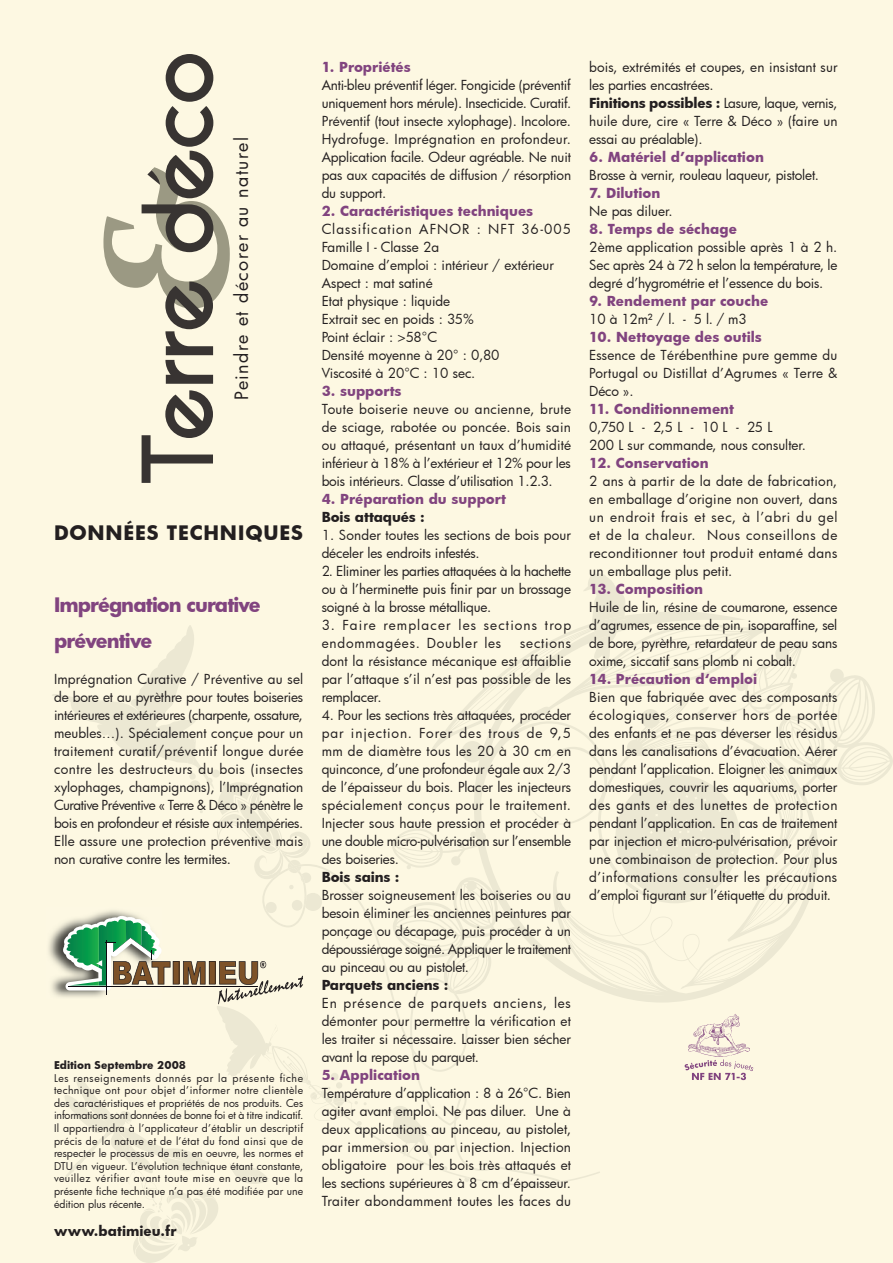
<style>
.page{position:relative;width:893px;height:1263px;background:#fff}
.page>*{position:absolute;margin:0;border:0;box-sizing:border-box;transform-origin:0 0}
.t1{font:700 19.5px/36px "Futura";letter-spacing:-.05em;color:#81447f}
.t2{font:700 19.5px "Futura";letter-spacing:.04em;color:#231f20}
.t3{font:18px "Futura";letter-spacing:.085em;color:#231f20}
.t4{font:13.5px/18px "Futura";letter-spacing:-.01em;color:#231f20;text-align:justify}
.t5{font:700 13.5px "Futura";color:#81447f}
.t6{font:700 13.5px "Futura";letter-spacing:-.005em;color:#231f20}
.t7{font:13.5px/18px "Futura";letter-spacing:.06em;color:#231f20}
.t8{font:10.5px/12.6px "Futura";letter-spacing:.005em;color:#231f20;text-align:justify}
.t9{font:700 10.5px "Futura";color:#231f20}
.s1{font-weight:700}
</style>
<div class="page">
<div style="left:0;top:1px;width:893px;height:1262px;background:#fdf8e2"></div>
<svg style="left:626px;top:611px;width:267px;height:391px"></svg>
<svg style="left:103px;top:54px;width:127px;height:429px"></svg>
<img style="left:48px;top:936px;width:3px;height:22px">
<svg style="left:51px;top:573px;width:575px;height:690px"></svg>
<svg style="left:684px;top:1014px;width:69px;height:66px"></svg>
<h2 class="t3" style="left:229px;top:400px;width:264px;rotate:-90deg">Peindre et décorer au naturel</h2>
<h1 class="t2" style="left:54px;top:519px;width:251px">DONNÉES TECHNIQUES</h1>
<h1 class="t1" style="left:54px;top:586px;width:208px">Imprégnation curative préventive</h1>
<p class="t4" style="left:54px;top:670px;width:251px">Imprégnation Curative / Préventive au sel de bore et au pyrèthre pour toutes boiseries intérieures et extérieures (charpente, ossature, meubles…). Spécialement conçue pour un traitement curatif/préventif longue durée contre les destructeurs du bois (insectes xylophages, champignons), l’Imprégnation Curative Préventive « Terre &amp; Déco » pénètre le bois en profondeur et résiste aux intempéries.<br>Elle assure une protection préventive mais non curative contre les termites.</p>
<p class="t9" style="left:54px;top:1058px;width:134px">Edition Septembre 2008</p>
<p class="t8" style="left:54px;top:1071px;width:251px">Les renseignements donnés par la présente fiche technique ont pour objet d’informer notre clientèle des caractéristiques et propriétés de nos produits. Ces informations sont données de bonne foi et à titre indicatif.<br>Il appartiendra à l’applicateur d’établir un descriptif précis de la nature et de l’état du fond ainsi que de respecter le processus de mis en oeuvre, les normes et DTU en vigueur. L’évolution technique étant constante, veuillez vérifier avant toute mise en oeuvre que la présente fiche technique n’a pas été modifiée par une édition plus récente.</p>
<p class="t6" style="left:54px;top:1221px;width:124px">www.batimieu.fr</p>
<p class="t5" style="left:322px;top:57px;width:91px">1. Propriétés</p>
<p class="t4" style="left:322px;top:76px;width:251px">Anti-bleu préventif léger. Fongicide (préventif uniquement hors mérule). Insecticide. Curatif.<br>Préventif (tout insecte xylophage). Incolore.<br>Hydrofuge. Imprégnation en profondeur.<br>Application facile. Odeur agréable. Ne nuit pas aux capacités de diffusion / résorption du support.</p>
<p class="t5" style="left:322px;top:201px;width:213px">2. Caractéristiques techniques</p>
<p class="t4" style="left:322px;top:220px;width:251px;text-align:left">Classification AFNOR : NFT 36-005<br>Famille I - Classe 2a<br>Domaine d’emploi : intérieur / extérieur<br>Aspect : mat satiné<br>Etat physique : liquide<br>Extrait sec en poids : 35%<br>Point éclair : &gt;58°C<br>Densité moyenne à 20° : 0,80<br>Viscosité à 20°C : 10 sec.</p>
<p class="t5" style="left:322px;top:381px;width:81px">3. supports</p>
<p class="t4" style="left:322px;top:400px;width:251px">Toute boiserie neuve ou ancienne, brute de sciage, rabotée ou poncée. Bois sain ou attaqué, présentant un taux d’humidité inférieur à 18% à l’extérieur et 12% pour les bois intérieurs. Classe d’utilisation 1.2.3.</p>
<p class="t5" style="left:322px;top:489px;width:186px">4. Préparation du support</p>
<p class="t6" style="left:322px;top:507px;width:105px">Bois attaqués :</p>
<p class="t4" style="left:322px;top:526px;width:251px">1. Sonder toutes les sections de bois pour déceler les endroits infestés.</p>
<p class="t4" style="left:322px;top:562px;width:251px">2. Eliminer les parties attaquées à la hachette ou à l’herminette puis finir par un brossage soigné à la brosse métallique.</p>
<p class="t7" style="left:322px;top:616px;width:251px">3. Faire remplacer les sections trop endommagées. Doubler les</p>
<p class="t4" style="left:322px;top:634px;width:251px;text-indent:198px">sections dont la résistance mécanique est affaiblie par l’attaque s’il n’est pas possible de les remplacer.</p>
<p class="t4" style="left:322px;top:706px;width:251px">4. Pour les sections très attaquées, procéder par injection. Forer des trous de 9,5 mm de diamètre tous les 20 à 30 cm en quinconce, d’une profondeur égale aux 2/3 de l’épaisseur du bois. Placer les injecteurs spécialement conçus pour le traitement.<br>Injecter sous haute pression et procéder à une double micro-pulvérisation sur l’ensemble des boiseries.</p>
<p class="t6" style="left:322px;top:867px;width:79px">Bois sains :</p>
<p class="t4" style="left:322px;top:886px;width:251px">Brosser soigneusement les boiseries ou au besoin éliminer les anciennes peintures par ponçage ou décapage, puis procéder à un dépoussiérage soigné. Appliquer le traitement au pinceau ou au pistolet.</p>
<p class="t6" style="left:322px;top:975px;width:128px">Parquets anciens :</p>
<p class="t4" style="left:322px;top:994px;width:251px">En présence de parquets anciens, les démonter pour permettre la vérification et les traiter si nécessaire. Laisser bien sécher avant la repose du parquet.</p>
<p class="t5" style="left:322px;top:1065px;width:100px">5. Application</p>
<p class="t4" style="left:322px;top:1084px;width:251px">Température d’application : 8 à 26°C. Bien agiter avant emploi. Ne pas diluer. Une à deux applications au pinceau, au pistolet, par immersion ou par injection. Injection obligatoire pour les bois très attaqués et les sections supérieures à 8 cm d’épaisseur.<br>Traiter abondamment toutes les faces du</p>
<p class="t4" style="left:589px;top:57px;width:250px;text-align:left">bois, extrémités et coupes, en insistant sur les parties encastrées.<br><span class="s1">Finitions possibles :</span> Lasure, laque, vernis, huile dure, cire « Terre &amp; Déco » (faire un essai au préalable).</p>
<p class="t5" style="left:589px;top:147px;width:176px">6. Matériel d’application</p>
<p class="t4" style="left:589px;top:165px;width:231px">Brosse à vernir, rouleau laqueur, pistolet.</p>
<p class="t5" style="left:589px;top:183px;width:72px">7. Dilution</p>
<p class="t4" style="left:589px;top:201px;width:85px">Ne pas diluer.</p>
<p class="t5" style="left:589px;top:219px;width:149px">8. Temps de séchage</p>
<p class="t4" style="left:589px;top:237px;width:250px">2ème application possible après 1 à 2 h.<br>Sec après 24 à 72 h selon la température, le degré d’hygrométrie et l’essence du bois.</p>
<p class="t5" style="left:589px;top:291px;width:181px">9. Rendement par couche</p>
<p class="t4" style="left:589px;top:309px;width:159px">10 à 12m² / l. - 5 l. / m3</p>
<p class="t5" style="left:589px;top:327px;width:174px">10. Nettoyage des outils</p>
<p class="t4" style="left:589px;top:345px;width:250px">Essence de Térébenthine pure gemme du Portugal ou Distillat d’Agrumes « Terre &amp; Déco ».</p>
<p class="t5" style="left:589px;top:399px;width:146px">11. Conditionnement</p>
<p class="t4" style="left:589px;top:417px;width:218px">0,750 L - 2,5 L - 10 L - 25 L<br>200 L sur commande, nous consulter.</p>
<p class="t5" style="left:589px;top:453px;width:121px">12. Conservation</p>
<p class="t4" style="left:589px;top:471px;width:250px">2 ans à partir de la date de fabrication, en emballage d’origine non ouvert, dans un endroit frais et sec, à l’abri du gel et de la chaleur. Nous conseillons de reconditionner tout produit entamé dans un emballage plus petit.</p>
<p class="t5" style="left:589px;top:579px;width:115px">13. Composition</p>
<p class="t4" style="left:589px;top:597px;width:250px">Huile de lin, résine de coumarone, essence d’agrumes, essence de pin, isoparaffine, sel de bore, pyrèthre, retardateur de peau sans oxime, siccatif sans plomb ni cobalt.</p>
<p class="t5" style="left:589px;top:669px;width:169px">14. Précaution d‘emploi</p>
<p class="t4" style="left:589px;top:687px;width:250px">Bien que fabriquée avec des composants écologiques, conserver hors de portée des enfants et ne pas déverser les résidus dans les canalisations d’évacuation. Aérer pendant l’application. Eloigner les animaux domestiques, couvrir les aquariums, porter des gants et des lunettes de protection pendant l’application. En cas de traitement par injection et micro-pulvérisation, prévoir une combinaison de protection. Pour plus d’informations consulter les précautions d’emploi figurant sur l’étiquette du produit.</p>
</div>
